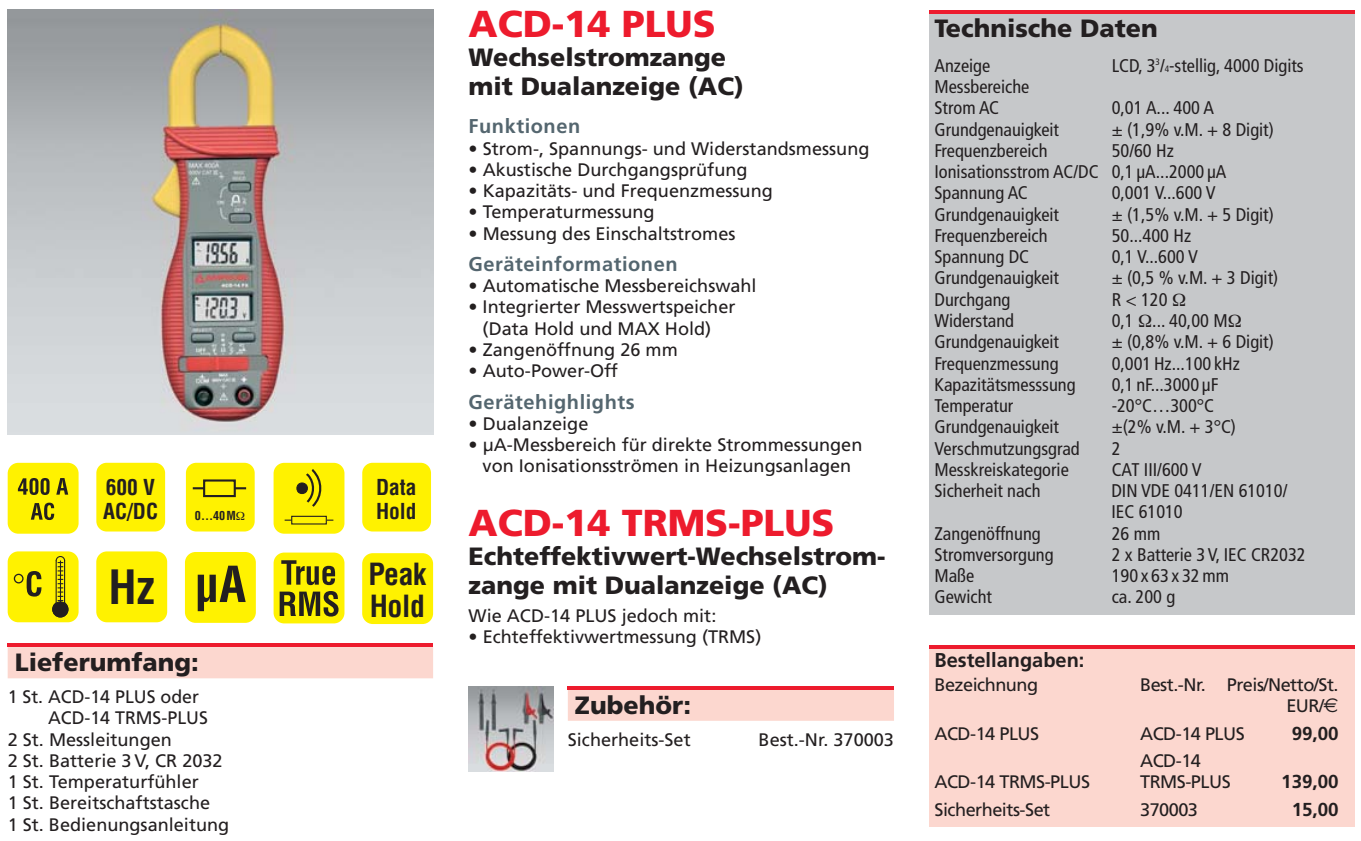
<style>
.page{position:relative;width:1361px;height:841px;background:#fff}
.page>*{position:absolute;margin:0;border:0;box-sizing:border-box;transform-origin:0 0}
.t1{font:700 condensed 46.25px "Helvetica";color:#231f20}
.t2{font:900 37.5px "Frutiger";color:#ed1b2d}
.t3{font:700 condensed 29.75px/31.2px "Helvetica";letter-spacing:-.01em;color:#231f20}
.t4{font:900 25px/28.8px "Frutiger";color:#231f20}
.t5{font:700 condensed 21.5px/24.2px "Helvetica";color:#231f20}
.t6{font:700 20px "Frutiger";letter-spacing:.03em;color:#54666f}
.t7{font:700 20px "Frutiger";color:#231f20}
.t8{font:700 18.75px "Frutiger";color:#231f20}
.t9{font:condensed 18.25px/21.2px "Frutiger";color:#231f20}
.t10{font:18px/21.2px "Frutiger";color:#231f20;text-align:center}
.t11{font:18px/20.5px "Frutiger";letter-spacing:-.03em;color:#231f20;text-align:right}
.t12{font:700 condensed 12px "Helvetica";color:#231f20}
.s1{font-size:9.25px}
.s2{font-family:"Euro Sans";font-size:20px}
</style>
<div class="page">
<img style="left:8px;top:9px;width:425px;height:425px">
<div style="left:929px;top:13px;width:425px;height:601px;background:#c6c8ca"></div>
<div style="left:929px;top:647px;width:425px;height:179px;background:#fcd7cf"></div>
<div style="left:8px;top:647px;width:425px;height:31px;background:#fcd7cf"></div>
<div style="left:568px;top:689px;width:326px;height:32px;background:#fcd7cf"></div>
<img style="left:468px;top:686px;width:85px;height:85px">
<hr style="left:568px;top:686px;width:326px;height:3px;background:#ed1b2d">
<hr style="left:929px;top:645px;width:425px;height:4px;background:#ed1b2d">
<hr style="left:8px;top:643px;width:425px;height:3px;background:#ed1b2d">
<hr style="left:929px;top:10px;width:425px;height:4px;background:#ed1b2d">
<div style="left:8px;top:463px;width:71px;height:71px;background:#fff200;border-radius:11px"></div>
<svg style="left:18px;top:478px;width:32px;height:17px"></svg>
<svg style="left:56px;top:478px;width:12px;height:17px"></svg>
<svg style="left:31px;top:503px;width:23px;height:17px"></svg>
<svg style="left:96px;top:463px;width:70px;height:69px"></svg>
<div style="left:96px;top:463px;width:69px;height:68px;background:#fff200;border-radius:10px"></div>
<svg style="left:185px;top:463px;width:70px;height:69px"></svg>
<div style="left:186px;top:463px;width:69px;height:68px;background:#fff200;border-radius:10px"></div>
<svg style="left:193px;top:487px;width:10px;height:2px"></svg>
<svg style="left:236px;top:487px;width:10px;height:2px"></svg>
<div style="left:203px;top:479px;width:33px;height:18px;background:#fff200;border:2px solid #231f20"></div>
<div style="left:273px;top:463px;width:71px;height:71px;background:#fff200;border-radius:11px"></div>
<svg style="left:296px;top:469px;width:26px;height:38px"></svg>
<div style="left:291px;top:516px;width:36px;height:8px;border:1px solid #231f20"></div>
<svg style="left:362px;top:463px;width:69px;height:69px"></svg>
<div style="left:362px;top:463px;width:69px;height:68px;background:#fff200;border-radius:10px"></div>
<div style="left:8px;top:551px;width:71px;height:71px;background:#fff200;border-radius:11px"></div>
<svg style="left:14px;top:571px;width:27px;height:26px"></svg>
<svg style="left:52px;top:556px;width:17px;height:62px"></svg>
<div style="left:53px;top:602px;width:15px;height:15px;background:#231f20;border-radius:50%"></div>
<div style="left:52px;top:601px;width:16px;height:16px;border:1px solid #231f20;border-radius:50%"></div>
<div style="left:96px;top:551px;width:71px;height:71px;background:#fff200;border-radius:11px"></div>
<div style="left:185px;top:552px;width:71px;height:71px;background:#fff200;border-radius:11px"></div>
<svg style="left:198px;top:566px;width:48px;height:45px"></svg>
<div style="left:273px;top:553px;width:71px;height:70px;background:#fff200;border-radius:11px"></div>
<svg style="left:281px;top:560px;width:54px;height:25px"></svg>
<svg style="left:279px;top:591px;width:59px;height:26px"></svg>
<div style="left:362px;top:553px;width:71px;height:71px;background:#fff200;border-radius:11px"></div>
<p class="t5" style="left:103px;top:477px;width:56px">600 V<br>AC/DC</p>
<p class="t12" style="left:195px;top:511px;width:42px">0…40M</p>
<p class="t5" style="left:376px;top:477px;width:42px">Data<br>Hold</p>
<h1 class="t1" style="left:109px;top:569px;width:48px">Hz</h1>
<h3 class="t3" style="left:368px;top:561px;width:60px">Peak<br>Hold</h3>
<h3 class="t4" style="left:15px;top:650px;width:186px">Lieferumfang:</h3>
<p class="t10" style="left:8px;top:688px;width:193px">1 St. ACD-14 PLUS oder</p>
<p class="t10" style="left:48px;top:709px;width:161px">ACD-14 TRMS-PLUS</p>
<p class="t10" style="left:8px;top:730px;width:166px">2 St. Messleitungen</p>
<p class="t10" style="left:8px;top:751px;width:216px">2 St. Batterie 3 V, CR 2032</p>
<p class="t10" style="left:8px;top:773px;width:193px">1 St. Temperaturfühler</p>
<p class="t10" style="left:8px;top:794px;width:204px">1 St. Bereitschaftstasche</p>
<p class="t10" style="left:8px;top:815px;width:223px">1 St. Bedienungsanleitung</p>
<h2 class="t2" style="left:468px;top:9px;width:248px">ACD-14 PLUS</h2>
<h3 class="t4" style="left:468px;top:45px;width:277px">Wechselstromzange mit Dualanzeige (AC)</h3>
<p class="t6" style="left:468px;top:118px;width:113px">Funktionen</p>
<p class="t10" style="left:468px;top:139px;width:402px">• Strom-, Spannungs- und Widerstandsmessung</p>
<p class="t10" style="left:468px;top:160px;width:280px">• Akustische Durchgangsprüfung</p>
<p class="t10" style="left:468px;top:182px;width:306px">• Kapazitäts- und Frequenzmessung</p>
<p class="t10" style="left:468px;top:203px;width:187px">• Temperaturmessung</p>
<p class="t10" style="left:468px;top:224px;width:268px">• Messung des Einschaltstromes</p>
<p class="t6" style="left:468px;top:256px;width:210px">Geräteinformationen</p>
<p class="t10" style="left:468px;top:277px;width:289px">• Automatische Messbereichswahl</p>
<p class="t10" style="left:468px;top:298px;width:268px">• Integrierter Messwertspeicher (Data Hold und MAX Hold)</p>
<p class="t10" style="left:468px;top:340px;width:211px">• Zangenöffnung 26 mm</p>
<p class="t10" style="left:468px;top:362px;width:151px">• Auto-Power-Off</p>
<p class="t6" style="left:468px;top:394px;width:168px">Gerätehighlights</p>
<p class="t10" style="left:468px;top:414px;width:121px">• Dualanzeige</p>
<p class="t10" style="left:468px;top:436px;width:395px">• µA-Messbereich für direkte Strommessungen von Ionisationsströmen in Heizungsanlagen</p>
<h2 class="t2" style="left:468px;top:508px;width:367px">ACD-14 TRMS-PLUS</h2>
<h3 class="t4" style="left:468px;top:544px;width:418px">Echteffektivwert-Wechselstrom&shy;zange mit Dualanzeige (AC)</h3>
<p class="t10" style="left:468px;top:606px;width:249px">Wie ACD-14 PLUS jedoch mit:</p>
<p class="t10" style="left:468px;top:628px;width:294px">• Echteffektivwertmessung (TRMS)</p>
<h3 class="t4" style="left:575px;top:693px;width:118px">Zubehör:</h3>
<p class="t10" style="left:568px;top:730px;width:124px">Sicherheits-Set</p>
<p class="t10" style="left:758px;top:730px;width:137px">Best.-Nr. 370003</p>
<h3 class="t4" style="left:934px;top:15px;width:225px">Technische Daten</h3>
<p class="t9" style="left:934px;top:56px;width:57px">Anzeige</p>
<p class="t9" style="left:1111px;top:56px;width:193px">LCD, 3<sup>3</sup>/<span class="s1">4</span>-stellig, 4000 Digits</p>
<p class="t9" style="left:934px;top:78px;width:96px">Messbereiche<br>Strom AC</p>
<p class="t9" style="left:1111px;top:99px;width:104px">0,01 A... 400 A</p>
<p class="t9" style="left:934px;top:120px;width:126px">Grundgenauigkeit</p>
<p class="t9" style="left:1111px;top:120px;width:164px">± (1,9% v.M. + 8 Digit)</p>
<p class="t9" style="left:934px;top:141px;width:115px">Frequenzbereich</p>
<p class="t9" style="left:934px;top:141px;width:293px;text-indent:177px">50/60 Hz<br>Ionisationsstrom AC/DC 0,1 µA...2000 µA<br>Spannung AC</p>
<p class="t9" style="left:1111px;top:184px;width:105px">0,001 V...600 V</p>
<p class="t9" style="left:934px;top:205px;width:126px">Grundgenauigkeit</p>
<p class="t9" style="left:1111px;top:205px;width:164px">± (1,5% v.M. + 5 Digit)</p>
<p class="t9" style="left:934px;top:226px;width:115px">Frequenzbereich</p>
<p class="t9" style="left:1111px;top:226px;width:81px">50...400 Hz</p>
<p class="t9" style="left:934px;top:248px;width:96px">Spannung DC</p>
<p class="t9" style="left:1111px;top:248px;width:88px">0,1 V...600 V</p>
<p class="t9" style="left:934px;top:269px;width:126px">Grundgenauigkeit</p>
<p class="t9" style="left:1111px;top:269px;width:168px">± (0,5 % v.M. + 3 Digit)</p>
<p class="t9" style="left:934px;top:290px;width:77px">Durchgang</p>
<p class="t9" style="left:1111px;top:290px;width:57px">R &lt; 120</p>
<p class="t9" style="left:934px;top:311px;width:81px">Widerstand</p>
<p class="t9" style="left:1111px;top:311px;width:117px">0,1 ... 40,00 M</p>
<p class="t9" style="left:934px;top:333px;width:126px">Grundgenauigkeit</p>
<p class="t9" style="left:1111px;top:333px;width:164px">± (0,8% v.M. + 6 Digit)</p>
<p class="t9" style="left:934px;top:354px;width:126px">Frequenzmessung</p>
<p class="t9" style="left:1111px;top:354px;width:130px">0,001 Hz...100 kHz</p>
<p class="t9" style="left:934px;top:375px;width:143px">Kapazitätsmesssung</p>
<p class="t9" style="left:1111px;top:375px;width:108px">0,1 nF...3000 µF</p>
<p class="t9" style="left:934px;top:396px;width:80px">Temperatur</p>
<p class="t9" style="left:1111px;top:396px;width:104px">-20°C…300°C</p>
<p class="t9" style="left:934px;top:418px;width:126px">Grundgenauigkeit</p>
<p class="t9" style="left:1111px;top:418px;width:126px">±(2% v.M. + 3°C)</p>
<p class="t9" style="left:934px;top:439px;width:147px">Verschmutzungsgrad</p>
<p class="t9" style="left:1111px;top:439px;width:10px">2</p>
<p class="t9" style="left:934px;top:460px;width:136px">Messkreiskategorie</p>
<p class="t9" style="left:1111px;top:460px;width:91px">CAT III/600 V</p>
<p class="t9" style="left:934px;top:481px;width:108px">Sicherheit nach</p>
<p class="t9" style="left:1111px;top:481px;width:178px">DIN VDE 0411/EN 61010/<br>IEC 61010</p>
<p class="t9" style="left:934px;top:524px;width:108px">Zangenöffnung</p>
<p class="t9" style="left:1111px;top:524px;width:50px">26 mm</p>
<p class="t9" style="left:934px;top:545px;width:121px">Stromversorgung</p>
<p class="t9" style="left:1111px;top:545px;width:195px">2 x Batterie 3 V, IEC CR2032</p>
<p class="t9" style="left:934px;top:566px;width:41px">Maße</p>
<p class="t9" style="left:1111px;top:566px;width:119px">190 x 63 x 32 mm</p>
<p class="t9" style="left:934px;top:588px;width:59px">Gewicht</p>
<p class="t9" style="left:1111px;top:588px;width:65px">ca. 200 g</p>
<p class="t7" style="left:934px;top:652px;width:151px">Bestellangaben:</p>
<p class="t11" style="left:934px;top:676px;width:105px">Bezeichnung</p>
<p class="t11" style="left:1139px;top:676px;width:200px">Best.-Nr. Preis/Netto/St.<br>EUR/<span class="s2">€</span></p>
<p class="t11" style="left:934px;top:724px;width:106px">ACD-14 PLUS</p>
<p class="t11" style="left:1139px;top:724px;width:106px">ACD-14 PLUS</p>
<p class="t8" style="left:1291px;top:725px;width:48px">99,00</p>
<p class="t10" style="left:1139px;top:752px;width:62px">ACD-14</p>
<p class="t11" style="left:934px;top:773px;width:157px">ACD-14 TRMS-PLUS</p>
<p class="t11" style="left:1139px;top:773px;width:92px">TRMS-PLUS</p>
<p class="t8" style="left:1281px;top:774px;width:59px">139,00</p>
<p class="t11" style="left:934px;top:800px;width:117px">Sicherheits-Set</p>
<p class="t10" style="left:1139px;top:800px;width:59px">370003</p>
<p class="t8" style="left:1291px;top:802px;width:48px">15,00</p>
</div>
